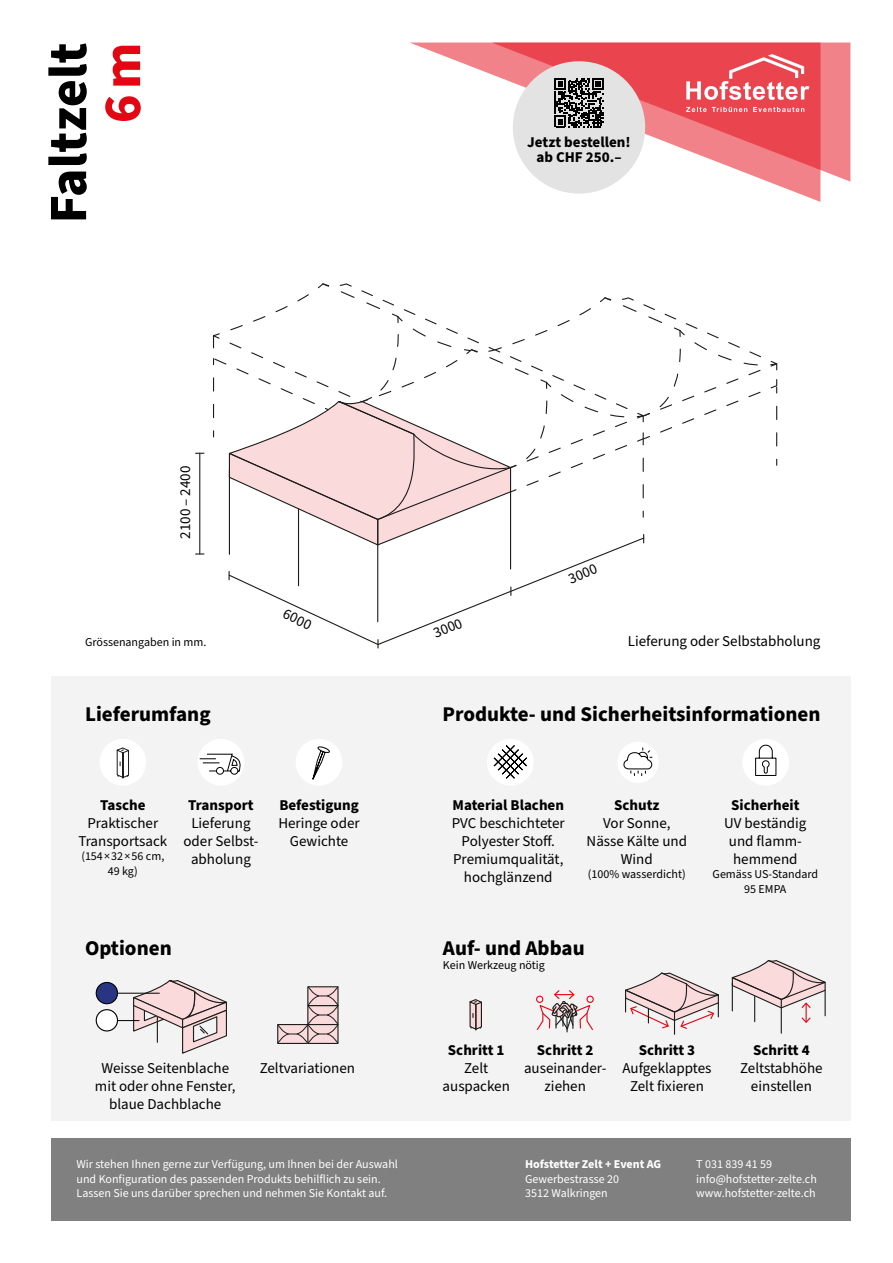
<style>
.page{position:relative;width:893px;height:1263px;background:#fff}
.page>*{position:absolute;margin:0;border:0;box-sizing:border-box;transform-origin:0 0}
.t1{font:700 54px "Source Sans Pro";color:#000}
.t2{font:700 54px "Source Sans Pro";color:#e30613}
.t3{font:700 21px "Source Sans Pro";color:#000}
.t4{font:15px/18px "Source Sans Pro";color:#000;text-align:center}
.t5{font:700 15px/15px "Source Sans Pro";color:#000;text-align:center}
.t6{font:12px/14.4px "Source Sans Pro";color:#fff}
.t7{font:12px/14.4px "Source Sans Pro";color:#000;text-align:center}
.t8{font:700 12px "Source Sans Pro";letter-spacing:-.01em;color:#fff}
</style>
<div class="page">
<hr style="left:199px;top:453px;width:1px;height:101px;background:#1d1d1b">
<svg style="left:196px;top:553px;width:8px;height:2px"></svg>
<svg style="left:213px;top:283px;width:565px;height:365px"></svg>
<hr style="left:298px;top:509px;width:1px;height:77px;background:#1d1d1b">
<div style="left:51px;top:1137px;width:799px;height:83px;background:#808080"></div>
<div style="left:51px;top:676px;width:799px;height:444px;background:#f3f3f3"></div>
<div style="left:99px;top:739px;width:47px;height:47px;background:#fff;border-radius:50%"></div>
<div style="left:198px;top:739px;width:46px;height:47px;background:#fff;border-radius:50%"></div>
<div style="left:296px;top:739px;width:46px;height:47px;background:#fff;border-radius:50%"></div>
<div style="left:617px;top:742px;width:42px;height:41px;background:#fff;border-radius:50%"></div>
<div style="left:742px;top:739px;width:47px;height:47px;background:#fff;border-radius:50%"></div>
<div style="left:487px;top:739px;width:47px;height:47px;background:#fff;border-radius:50%"></div>
<svg style="left:820px;top:43px;width:30px;height:139px;fill:#f18289"></svg>
<svg style="left:411px;top:43px;width:409px;height:159px"></svg>
<svg style="left:686px;top:107px;width:61px;height:5px"></svg>
<svg style="left:753px;top:107px;width:51px;height:5px"></svg>
<svg style="left:686px;top:54px;width:123px;height:46px"></svg>
<svg style="left:312px;top:746px;width:18px;height:40px"></svg>
<svg style="left:493px;top:745px;width:34px;height:34px"></svg>
<svg style="left:755px;top:744px;width:22px;height:32px"></svg>
<div style="left:513px;top:61px;width:132px;height:133px;background:#e3e3e3;border-radius:50%"></div>
<svg style="left:536px;top:990px;width:58px;height:42px"></svg>
<div style="left:536px;top:995px;width:8px;height:8px;border:1px solid #e30613;border-radius:50%"></div>
<svg style="left:731px;top:960px;width:95px;height:73px"></svg>
<svg style="left:625px;top:972px;width:94px;height:62px"></svg>
<svg style="left:116px;top:747px;width:13px;height:32px"></svg>
<svg style="left:623px;top:747px;width:30px;height:29px"></svg>
<svg style="left:199px;top:753px;width:42px;height:22px"></svg>
<svg style="left:277px;top:986px;width:61px;height:58px"></svg>
<svg style="left:469px;top:999px;width:13px;height:32px"></svg>
<div style="left:96px;top:982px;width:21px;height:22px;background:#283583;border-radius:50%"></div>
<div style="left:96px;top:982px;width:22px;height:22px;border:1px solid #000;border-radius:50%"></div>
<div style="left:96px;top:1010px;width:21px;height:21px;background:#fff;border-radius:50%"></div>
<div style="left:96px;top:1009px;width:22px;height:22px;border:1px solid #000;border-radius:50%"></div>
<svg style="left:118px;top:980px;width:109px;height:74px"></svg>
<svg style="left:554px;top:78px;width:50px;height:49px"></svg>
<h1 class="t1" style="left:31px;top:223px;width:182px;rotate:-90deg">Faltzelt</h1>
<h1 class="t2" style="left:85px;top:123px;width:82px;rotate:-90deg">6 m</h1>
<p class="t4" style="left:177px;top:539px;width:74px;rotate:-90deg">2100 – 2400</p>
<p class="t7" style="left:85px;top:635px;width:123px">Grössenangaben in mm.</p>
<p class="t4" style="left:287px;top:605px;width:31px;rotate:25deg">6000</p>
<p class="t5" style="left:527px;top:135px;width:105px">Jetzt bestellen! ab CHF 250.–</p>
<p class="t4" style="left:431px;top:625px;width:31px;rotate:-22deg">3000</p>
<p class="t4" style="left:566px;top:571px;width:31px;rotate:-22deg">3000</p>
<p class="t4" style="left:628px;top:633px;width:194px">Lieferung oder Selbstabholung</p>
<h2 class="t3" style="left:85px;top:700px;width:127px">Lieferumfang</h2>
<h2 class="t3" style="left:442px;top:700px;width:379px">Produkte- und Sicherheitsinformationen</h2>
<p class="t5" style="left:100px;top:798px;width:47px">Tasche</p>
<p class="t4" style="left:78px;top:814px;width:90px">Praktischer<br>Transportsack</p>
<p class="t7" style="left:81px;top:849px;width:84px">(154 × 32 × 56 cm,<br>49 kg)</p>
<p class="t5" style="left:188px;top:798px;width:67px">Transport</p>
<p class="t4" style="left:183px;top:814px;width:77px">Lieferung oder Selbst&shy;abholung</p>
<p class="t5" style="left:279px;top:798px;width:81px">Befestigung</p>
<p class="t4" style="left:278px;top:814px;width:83px">Heringe oder<br>Gewichte</p>
<p class="t5" style="left:452px;top:798px;width:113px">Material Blachen</p>
<p class="t4" style="left:452px;top:814px;width:115px">PVC beschichteter<br>Polyester Stoff.<br>Premiumqualität, hochglänzend</p>
<p class="t5" style="left:614px;top:798px;width:47px">Schutz</p>
<p class="t4" style="left:587px;top:814px;width:102px">Vor Sonne,<br>Nässe Kälte und<br>Wind</p>
<p class="t7" style="left:588px;top:867px;width:99px">(100% wasserdicht)</p>
<h2 class="t3" style="left:85px;top:934px;width:88px">Optionen</h2>
<h2 class="t3" style="left:443px;top:934px;width:143px">Auf- und Abbau</h2>
<p class="t7" style="left:443px;top:958px;width:104px">Kein Werkzeug nötig</p>
<p class="t5" style="left:731px;top:798px;width:70px">Sicherheit</p>
<p class="t4" style="left:724px;top:814px;width:84px">UV beständig und flamm&shy;hemmend</p>
<p class="t7" style="left:713px;top:867px;width:107px">Gemäss US-Standard<br>95 EMPA</p>
<p class="t4" style="left:95px;top:1060px;width:142px">Weisse Seitenblache mit oder ohne Fenster, blaue Dachblache</p>
<p class="t4" style="left:260px;top:1060px;width:97px">Zeltvariationen</p>
<p class="t5" style="left:448px;top:1043px;width:58px">Schritt 1</p>
<p class="t4" style="left:443px;top:1059px;width:69px">Zelt auspacken</p>
<p class="t5" style="left:537px;top:1043px;width:58px">Schritt 2</p>
<p class="t4" style="left:524px;top:1059px;width:84px">auseinander&shy;ziehen</p>
<p class="t5" style="left:639px;top:1043px;width:58px">Schritt 3</p>
<p class="t4" style="left:622px;top:1059px;width:91px">Aufgeklapptes<br>Zelt fixieren</p>
<p class="t5" style="left:753px;top:1043px;width:58px">Schritt 4</p>
<p class="t4" style="left:740px;top:1059px;width:84px">Zeltstabhöhe einstellen</p>
<p class="t6" style="left:77px;top:1157px;width:323px">Wir stehen Ihnen gerne zur Verfügung, um Ihnen bei der Auswahl und Konfiguration des passenden Produkts behilflich zu sein.<br>Lassen Sie uns darüber sprechen und nehmen Sie Kontakt auf.</p>
<p class="t8" style="left:525px;top:1156px;width:138px">Hofstetter Zelt + Event AG</p>
<p class="t6" style="left:525px;top:1172px;width:95px">Gewerbestrasse 20<br>3512 Walkringen</p>
<p class="t6" style="left:696px;top:1157px;width:122px">T 031 839 41 59 info@hofstetter-zelte.ch www.hofstetter-zelte.ch</p>
</div>
